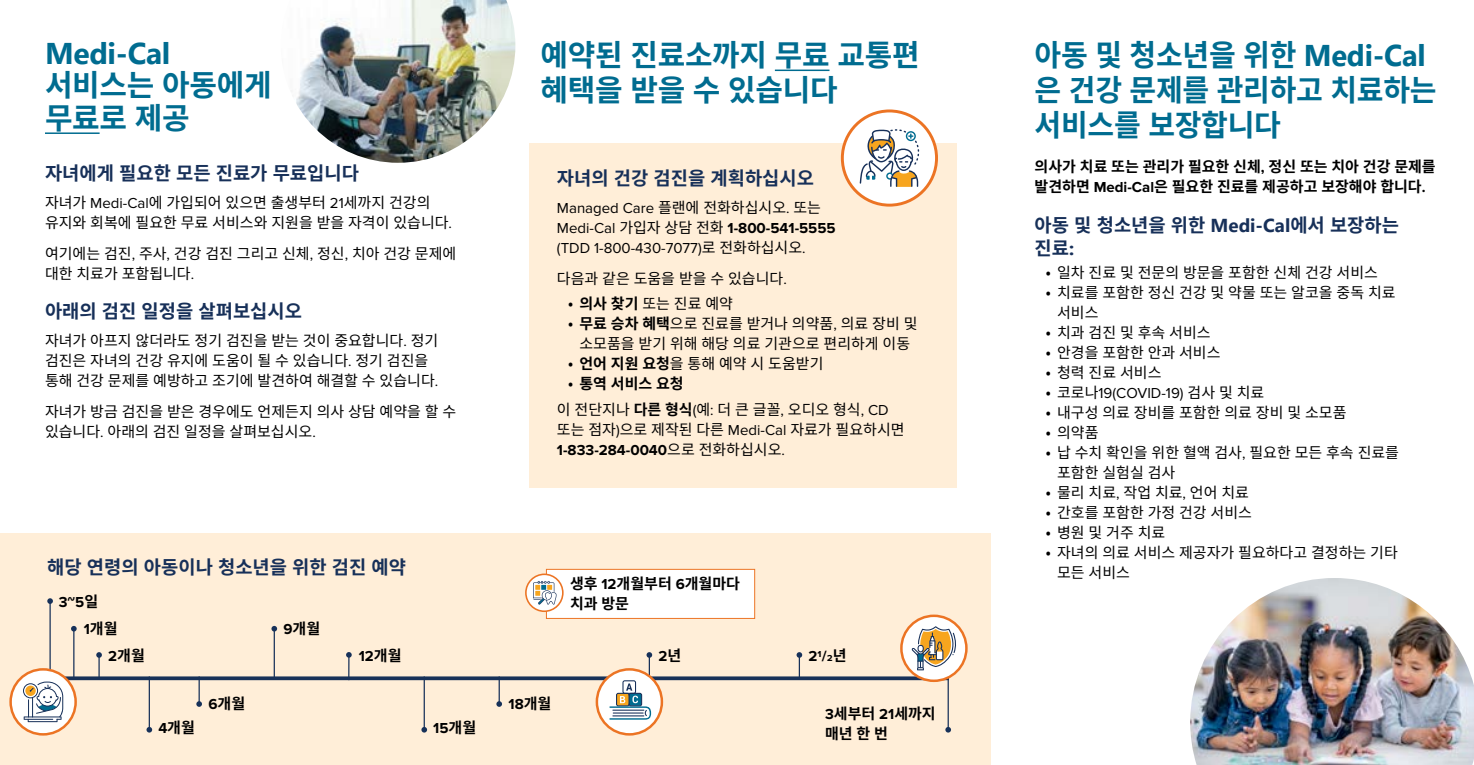
<style>
.page{position:relative;width:1474px;height:765px;background:#fff}
.page>*{position:absolute;margin:0;border:0;box-sizing:border-box;transform-origin:0 0}
.t1{font:700 30px/35px "Noto Sans CJ Kkr";letter-spacing:-.01em;color:#006c90}
.t2{font:700 18.75px/23px "Noto Sans CJ Kkr";color:#173059}
.t3{font:15px/20px "Noto Sans CJ Kkr";color:#000}
.t4{font:700 15px/20px "Noto Sans CJ Kkr";color:#000}
.t5{font:15px/20px "Proxima Nova";color:#000}
.t6{font:700 15px "Proxima Nova";color:#000}
.s1{font-family:"Segoe UI"}
.s2{font-family:"Proxima Nova"}
.s3{font-family:"Noto Sans CJ Kkr"}
.s4{font-weight:700}
.s5{font-weight:400}
.s6{font-family:"Proxima Nova";font-weight:700}
</style>
<div class="page">
<img style="left:1190px;top:578px;width:284px;height:187px">
<div style="left:0;top:533px;width:990px;height:232px;background:#ffeed8"></div>
<hr style="left:775px;top:70px;width:54px;height:1px;background:#006c90">
<hr style="left:45px;top:132px;width:55px;height:2px;background:#006c90">
<div style="left:529px;top:143px;width:427px;height:345px;background:#ffeed8"></div>
<div style="left:842px;top:111px;width:94px;height:94px;background:#fff;border-radius:50%"></div>
<div style="left:841px;top:109px;width:97px;height:98px;border:3px solid #ec7424;border-radius:50%"></div>
<svg style="left:860px;top:129px;width:59px;height:58px"></svg>
<svg style="left:64px;top:676px;width:883px;height:4px;background:#314666"></svg>
<hr style="left:49px;top:601px;width:2px;height:84px;background:#173159">
<svg style="left:47px;top:598px;width:6px;height:6px"></svg>
<hr style="left:73px;top:629px;width:1px;height:49px;background:#173159">
<svg style="left:71px;top:626px;width:6px;height:6px"></svg>
<hr style="left:149px;top:676px;width:1px;height:54px;background:#173159">
<svg style="left:146px;top:727px;width:6px;height:6px"></svg>
<hr style="left:947px;top:676px;width:2px;height:54px;background:#173159">
<svg style="left:945px;top:727px;width:6px;height:6px"></svg>
<hr style="left:424px;top:676px;width:1px;height:54px;background:#173159">
<svg style="left:421px;top:727px;width:6px;height:6px"></svg>
<svg style="left:11px;top:669px;width:65px;height:65px;background:#fbeee6"></svg>
<div style="left:9px;top:668px;width:68px;height:68px;border:2px solid #ec7424;border-radius:50%"></div>
<svg style="left:23px;top:682px;width:40px;height:40px;background:#c0c5c9"></svg>
<hr style="left:98px;top:655px;width:2px;height:23px;background:#173159">
<svg style="left:96px;top:652px;width:6px;height:6px"></svg>
<hr style="left:274px;top:629px;width:1px;height:49px;background:#173159">
<svg style="left:271px;top:626px;width:6px;height:6px"></svg>
<hr style="left:649px;top:655px;width:1px;height:50px;background:#173159">
<svg style="left:646px;top:652px;width:6px;height:6px"></svg>
<svg style="left:796px;top:652px;width:6px;height:26px"></svg>
<svg style="left:196px;top:676px;width:6px;height:31px"></svg>
<svg style="left:496px;top:676px;width:6px;height:31px"></svg>
<svg style="left:346px;top:652px;width:6px;height:28px"></svg>
<svg style="left:597px;top:669px;width:65px;height:65px;background:#fcefe6"></svg>
<div style="left:596px;top:668px;width:67px;height:68px;border:2px solid #ec7424;border-radius:50%"></div>
<svg style="left:609px;top:680px;width:42px;height:40px;background:#b7c5c8"></svg>
<svg style="left:901px;top:616px;width:65px;height:65px"></svg>
<div style="left:900px;top:615px;width:68px;height:67px;border:2px solid #ec7424;border-radius:50%"></div>
<svg style="left:912px;top:626px;width:45px;height:44px;background:#cdbb9c"></svg>
<div style="left:546px;top:569px;width:209px;height:49px;background:#fff"></div>
<div style="left:546px;top:569px;width:209px;height:50px;border:1px solid #ec7424"></div>
<svg style="left:526px;top:574px;width:37px;height:37px"></svg>
<div style="left:525px;top:574px;width:39px;height:38px;border:2px solid #ec7424;border-radius:50%"></div>
<svg style="left:533px;top:581px;width:24px;height:24px"></svg>
<img style="left:296px;top:0;width:219px;height:163px">
<h2 class="t1" style="left:45px;top:37px;width:228px;line-height:32.5px"><span class="s1">Medi-Cal </span>서비스는 아동에게 무료로 제공</h2>
<h3 class="t2" style="left:45px;top:162px;width:315px">자녀에게 필요한 모든 진료가 무료입니다</h3>
<p class="t3" style="left:45px;top:193px;width:409px">자녀가 <span class="s2">Medi-Cal</span>에 가입되어 있으면 출생부터 <span class="s2">21</span>세까지 건강의 유지와 회복에 필요한 무료 서비스와 지원을 받을 자격이 있습니다<span class="s2">.</span></p>
<p class="t3" style="left:45px;top:244px;width:413px">여기에는 검진<span class="s2">,</span> 주사<span class="s2">,</span> 건강 검진 그리고 신체<span class="s2">,</span> 정신<span class="s2">,</span> 치아 건강 문제에 대한 치료가 포함됩니다<span class="s2">.</span></p>
<h3 class="t2" style="left:45px;top:300px;width:259px">아래의 검진 일정을 살펴보십시오</h3>
<p class="t3" style="left:45px;top:331px;width:395px">자녀가 아프지 않더라도 정기 검진을 받는 것이 중요합니다<span class="s2">.</span> 정기 검진은 자녀의 건강 유지에 도움이 될 수 있습니다<span class="s2">.</span> 정기 검진을 통해 건강 문제를 예방하고 조기에 발견하여 해결할 수 있습니다<span class="s2">.</span></p>
<p class="t3" style="left:45px;top:402px;width:413px">자녀가 방금 검진을 받은 경우에도 언제든지 의사 상담 예약을 할 수 있습니다<span class="s2">.</span> 아래의 검진 일정을 살펴보십시오<span class="s2">.</span></p>
<h3 class="t2" style="left:47px;top:556px;width:360px">해당 연령의 아동이나 청소년을 위한 검진 예약</h3>
<p class="t6" style="left:59px;top:593px;width:41px">3~5<span class="s3">일</span></p>
<p class="t4" style="left:84px;top:619px;width:35px"><span class="s2">1</span>개월</p>
<p class="t4" style="left:283px;top:619px;width:38px"><span class="s2">9</span>개월</p>
<p class="t4" style="left:108px;top:645px;width:38px"><span class="s2">2</span>개월</p>
<p class="t6" style="left:359px;top:647px;width:44px">12<span class="s3">개월</span></p>
<h2 class="t1" style="left:540px;top:38px;width:381px">예약된 진료소까지 무료 교통편 혜택을 받을 수 있습니다</h2>
<h2 class="t1" style="left:1034px;top:38px;width:403px">아동 및 청소년을 위한 <span class="s1">Medi-Cal </span>은 건강 문제를 관리하고 치료하는 서비스를 보장합니다</h2>
<p class="t4" style="left:1034px;top:157px;width:403px">의사가 치료 또는 관리가 필요한 신체<span class="s2">,</span> 정신 또는 치아 건강 문제를 발견하면 <span class="s2">Medi-Cal</span>은 필요한 진료를 제공하고 보장해야 합니다<span class="s2">.</span></p>
<h3 class="t2" style="left:1034px;top:214px;width:366px">아동 및 청소년을 위한 <span class="s1">Medi-Cal</span>에서 보장하는 진료<span class="s1">:</span></h3>
<p class="t3" style="left:1046px;top:263px;width:334px">• 일차 진료 및 전문의 방문을 포함한 신체 건강 서비스</p>
<p class="t3" style="left:1057px;top:283px;width:340px;text-indent:-11px">• 치료를 포함한 정신 건강 및 약물 또는 알코올 중독 치료 서비스</p>
<p class="t3" style="left:1046px;top:323px;width:166px">• 치과 검진 및 후속 서비스</p>
<p class="t3" style="left:1046px;top:343px;width:176px">• 안경을 포함한 안과 서비스</p>
<p class="t3" style="left:1046px;top:363px;width:117px">• 청력 진료 서비스</p>
<p class="t5" style="left:1046px;top:383px;width:220px"><span class="s3">• 코로나</span>19(COVID-19) <span class="s3">검사 및 치료</span></p>
<p class="t3" style="left:1046px;top:403px;width:302px">• 내구성 의료 장비를 포함한 의료 장비 및 소모품</p>
<p class="t3" style="left:1046px;top:423px;width:54px">• 의약품</p>
<p class="t3" style="left:1057px;top:443px;width:343px;text-indent:-11px">• 납 수치 확인을 위한 혈액 검사<span class="s2">,</span> 필요한 모든 후속 진료를 포함한 실험실 검사</p>
<p class="t3" style="left:1046px;top:483px;width:205px">• 물리 치료<span class="s2">,</span> 작업 치료<span class="s2">,</span> 언어 치료</p>
<p class="t3" style="left:1046px;top:503px;width:208px">• 간호를 포함한 가정 건강 서비스</p>
<p class="t3" style="left:1046px;top:523px;width:121px">• 병원 및 거주 치료</p>
<p class="t3" style="left:1057px;top:543px;width:342px;text-indent:-11px">• 자녀의 의료 서비스 제공자가 필요하다고 결정하는 기타 모든 서비스</p>
<h3 class="t2" style="left:557px;top:167px;width:259px">자녀의 건강 검진을 계획하십시오</h3>
<p class="t5" style="left:557px;top:198px;width:280px">Managed Care <span class="s3">플랜에 전화하십시오</span>. <span class="s3">또는<br></span>Medi-Cal <span class="s3">가입자 상담 전화</span> <span class="s4">1-800-541-5555 </span>(TDD 1-800-430-7077)<span class="s3">로 전화하십시오</span>.</p>
<p class="t3" style="left:557px;top:269px;width:231px">다음과 같은 도움을 받을 수 있습니다<span class="s2">.</span></p>
<p class="t3" style="left:568px;top:294px;width:166px">• <span class="s4">의사 찾기</span> 또는 진료 예약</p>
<p class="t3" style="left:568px;top:314px;width:351px;text-align:center">• <span class="s4">무료 승차 혜택</span>으로 진료를 받거나 의약품<span class="s2">,</span> 의료 장비 및 소모품을 받기 위해 해당 의료 기관으로 편리하게 이동</p>
<p class="t3" style="left:568px;top:354px;width:257px">• <span class="s4">언어 지원 요청</span>을 통해 예약 시 도움받기</p>
<p class="t4" style="left:568px;top:374px;width:117px"><span class="s5">•</span> 통역 서비스 요청</p>
<p class="t3" style="left:557px;top:400px;width:349px">이 전단지나 <span class="s4">다른 형식</span><span class="s2">(</span>예<span class="s2">:</span> 더 큰 글꼴<span class="s2">,</span> 오디오 형식<span class="s2">, CD </span>또는 점자<span class="s2">)</span>으로 제작된 다른 <span class="s2">Medi-Cal</span> 자료가 필요하시면<br><span class="s6">1-833-284-0040</span>으로 전화하십시오<span class="s2">.</span></p>
<p class="t4" style="left:570px;top:574px;width:171px">생후 <span class="s2">12</span>개월부터 <span class="s2">6</span>개월마다 치과 방문</p>
<p class="t6" style="left:658px;top:647px;width:24px">2<span class="s3">년</span></p>
<p class="t6" style="left:808px;top:647px;width:39px">21/2<span class="s3">년</span></p>
<p class="t4" style="left:158px;top:718px;width:38px"><span class="s2">4</span>개월</p>
<p class="t4" style="left:208px;top:694px;width:38px"><span class="s2">6</span>개월</p>
<p class="t6" style="left:508px;top:695px;width:44px">18<span class="s3">개월</span></p>
<p class="t6" style="left:433px;top:719px;width:44px">15<span class="s3">개월</span></p>
<p class="t4" style="left:825px;top:704px;width:112px"><span class="s2">3</span>세부터 <span class="s2">21</span>세까지 매년한번</p>
</div>
